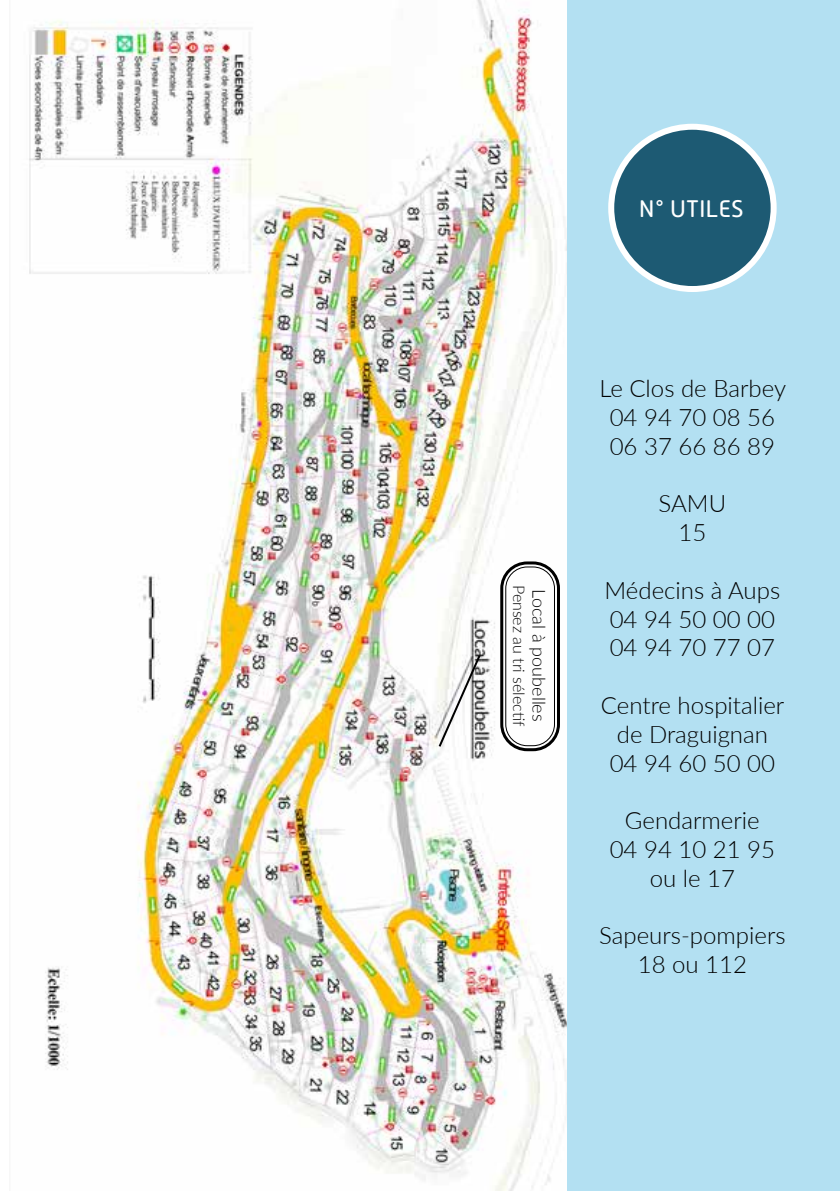
<style>
.page{position:relative;width:840px;height:1191px;background:#fff}
.page>*{position:absolute;margin:0;border:0;box-sizing:border-box;transform-origin:0 0}
.t1{font:300 24px/28.8px "Lato";color:#000;text-align:center}
.t2{font:24px "Alwyn New Rounded";color:#fff}
.t3{font:300 18px "Lato";color:#000}
.t4{font:300 16px "Lato";color:#000}
</style>
<div class="page">
<img style="left:29px;top:0;width:538px;height:1191px">
<div style="left:567px;top:0;width:272px;height:1191px;background:#b3e0f2"></div>
<div style="left:611px;top:127px;width:162px;height:162px;background:#1d5a73;border-radius:50%"></div>
<div style="left:608px;top:124px;width:168px;height:168px;border:6px solid #fff;border-radius:50%"></div>
<div style="left:500px;top:561px;width:59px;height:190px;border:3px solid #000;border-radius:26px"></div>
<div style="left:505px;top:566px;width:49px;height:180px;border:1px solid #000;border-radius:22px"></div>
<svg style="left:436px;top:653px;width:46px;height:96px"></svg>
<p class="t2" style="left:638px;top:195px;width:106px">N° UTILES</p>
<p class="t4" style="left:530px;top:585px;width:143px;rotate:90deg">Pensez au tri sélectif</p>
<p class="t3" style="left:551px;top:589px;width:134px;rotate:90deg">Local à poubelles</p>
<p class="t1" style="left:599px;top:373px;width:188px">Le Clos de Barbey<br>04 94 70 08 56<br>06 37 66 86 89</p>
<p class="t1" style="left:658px;top:488px;width:69px">SAMU<br>15</p>
<p class="t1" style="left:604px;top:575px;width:177px;text-align:left">Médecins à Aups<br>04 94 50 00 00<br>04 94 70 77 07</p>
<p class="t1" style="left:600px;top:690px;width:185px">Centre hospitalier de Draguignan<br>04 94 60 50 00</p>
<p class="t1" style="left:609px;top:805px;width:167px">Gendarmerie<br>04 94 10 21 95 ou le 17</p>
<p class="t1" style="left:599px;top:920px;width:188px">Sapeurs-pompiers<br>18 ou 112</p>
</div>
